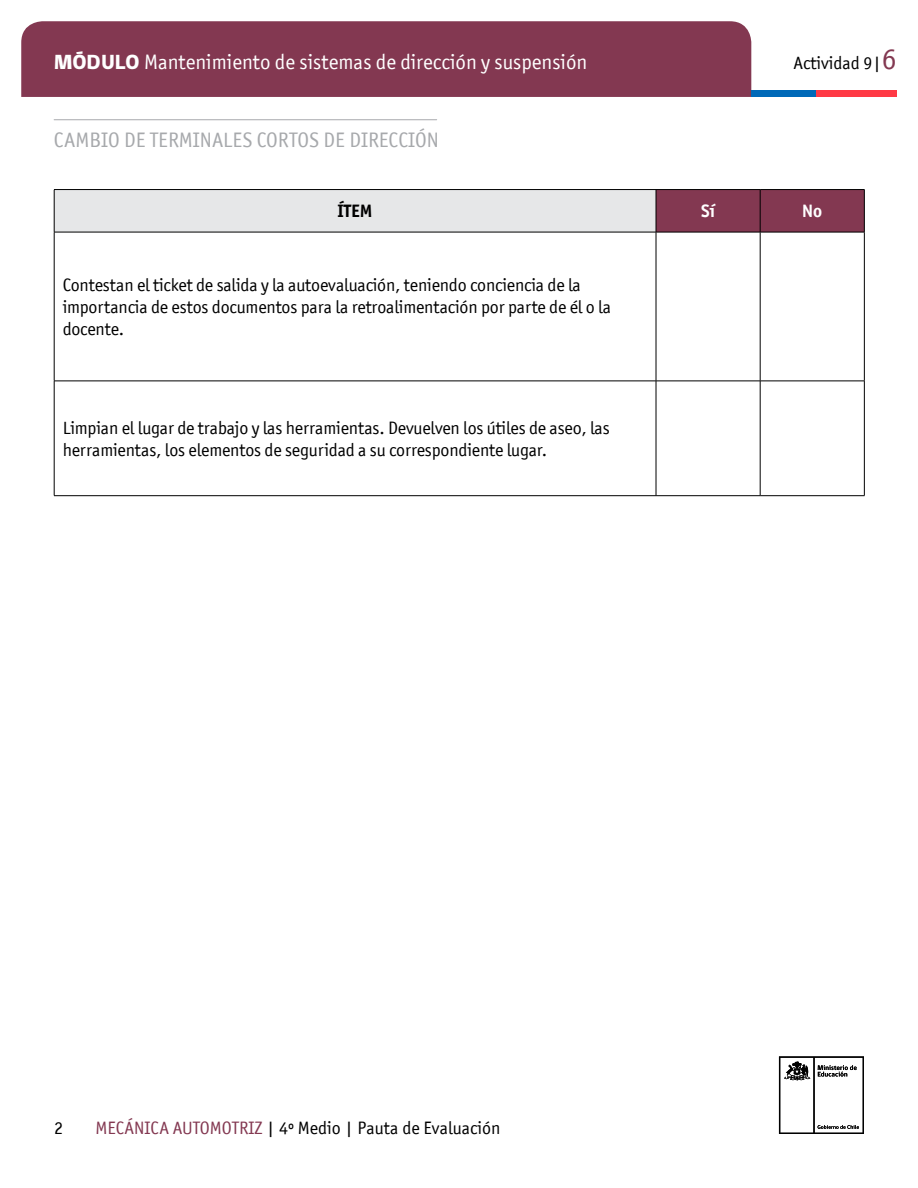
<style>
.page{position:relative;width:918px;height:1188px;background:#fff}
.page>*{position:absolute;margin:0;border:0;box-sizing:border-box;transform-origin:0 0}
.t1{font:21px "Officina San ITC";color:#fff}
.t2{font:21px "Officina San ITC";color:#a7a9ac}
.t3{font:18px/21.6px "Officina San ITC";letter-spacing:-.01em;color:#000}
.t4{font:700 18px "Officina San ITC";color:#000}
.t5{font:700 18px "Officina San ITC";color:#fff}
.s1{font-family:"gob CL";font-weight:800}
.s2{font-size:30px;color:#833851}
.s3{color:#833851}
</style>
<div class="page">
<div style="left:21px;top:21px;width:730px;height:76px;background:#833851"></div>
<div style="left:751px;top:90px;width:65px;height:7px;background:#0069b8"></div>
<div style="left:816px;top:90px;width:81px;height:7px;background:#ff3945"></div>
<hr style="left:54px;top:119px;width:383px;height:1px;background:#a7a9ac">
<div style="left:54px;top:190px;width:602px;height:42px;background:#e6e7e8"></div>
<div style="left:657px;top:190px;width:207px;height:42px;background:#833851"></div>
<hr style="left:54px;top:189px;width:602px;height:1px;background:#000">
<hr style="left:54px;top:190px;width:1px;height:42px;background:#000">
<hr style="left:656px;top:189px;width:104px;height:1px;background:#000">
<hr style="left:656px;top:190px;width:1px;height:42px;background:#000">
<hr style="left:760px;top:189px;width:105px;height:1px;background:#000">
<hr style="left:760px;top:190px;width:1px;height:42px;background:#000">
<hr style="left:864px;top:190px;width:1px;height:42px;background:#000">
<hr style="left:54px;top:232px;width:602px;height:1px;background:#000">
<hr style="left:54px;top:232px;width:1px;height:149px;background:#000">
<hr style="left:656px;top:232px;width:104px;height:1px;background:#000">
<hr style="left:656px;top:232px;width:1px;height:149px;background:#000">
<hr style="left:760px;top:232px;width:105px;height:1px;background:#000">
<hr style="left:760px;top:232px;width:1px;height:149px;background:#000">
<hr style="left:864px;top:232px;width:1px;height:149px;background:#000">
<hr style="left:54px;top:381px;width:602px;height:1px;background:#000">
<hr style="left:54px;top:381px;width:1px;height:115px;background:#000">
<hr style="left:656px;top:381px;width:104px;height:1px;background:#000">
<hr style="left:656px;top:381px;width:1px;height:115px;background:#000">
<hr style="left:760px;top:381px;width:105px;height:1px;background:#000">
<hr style="left:760px;top:381px;width:1px;height:115px;background:#000">
<hr style="left:864px;top:381px;width:1px;height:115px;background:#000">
<hr style="left:54px;top:495px;width:602px;height:1px;background:#000">
<hr style="left:656px;top:495px;width:104px;height:1px;background:#000">
<hr style="left:760px;top:495px;width:105px;height:1px;background:#000">
<svg style="left:779px;top:1056px;width:85px;height:78px"></svg>
<p class="t1" style="left:54px;top:50px;width:535px"><span class="s1">MÓDULO</span> Mantenimiento de sistemas de dirección y suspensión</p>
<p class="t3" style="left:794px;top:52px;width:105px">Actividad 9|<span class="s2">6</span></p>
<p class="t2" style="left:54px;top:128px;width:386px">CAMBIO DE TERMINALES CORTOS DE DIRECCIÓN</p>
<p class="t4" style="left:338px;top:200px;width:37px">ÍTEM</p>
<p class="t5" style="left:701px;top:200px;width:16px">Sí</p>
<p class="t5" style="left:802px;top:200px;width:21px">No</p>
<p class="t3" style="left:63px;top:274px;width:550px">Contestan el ticket de salida y la autoevaluación, teniendo conciencia de la importancia de estos documentos para la retroalimentación por parte de él o la docente.</p>
<p class="t3" style="left:63px;top:417px;width:549px">Limpian el lugar de trabajo y las herramientas. Devuelven los útiles de aseo, las herramientas, los elementos de seguridad a su correspondiente lugar.</p>
<p class="t3" style="left:54px;top:1117px;width:10px">2</p>
<p class="t3" style="left:95px;top:1117px;width:406px"><span class="s3">MECÁNICA AUTOMOTRIZ</span> | 4º Medio | Pauta de Evaluación</p>
</div>
